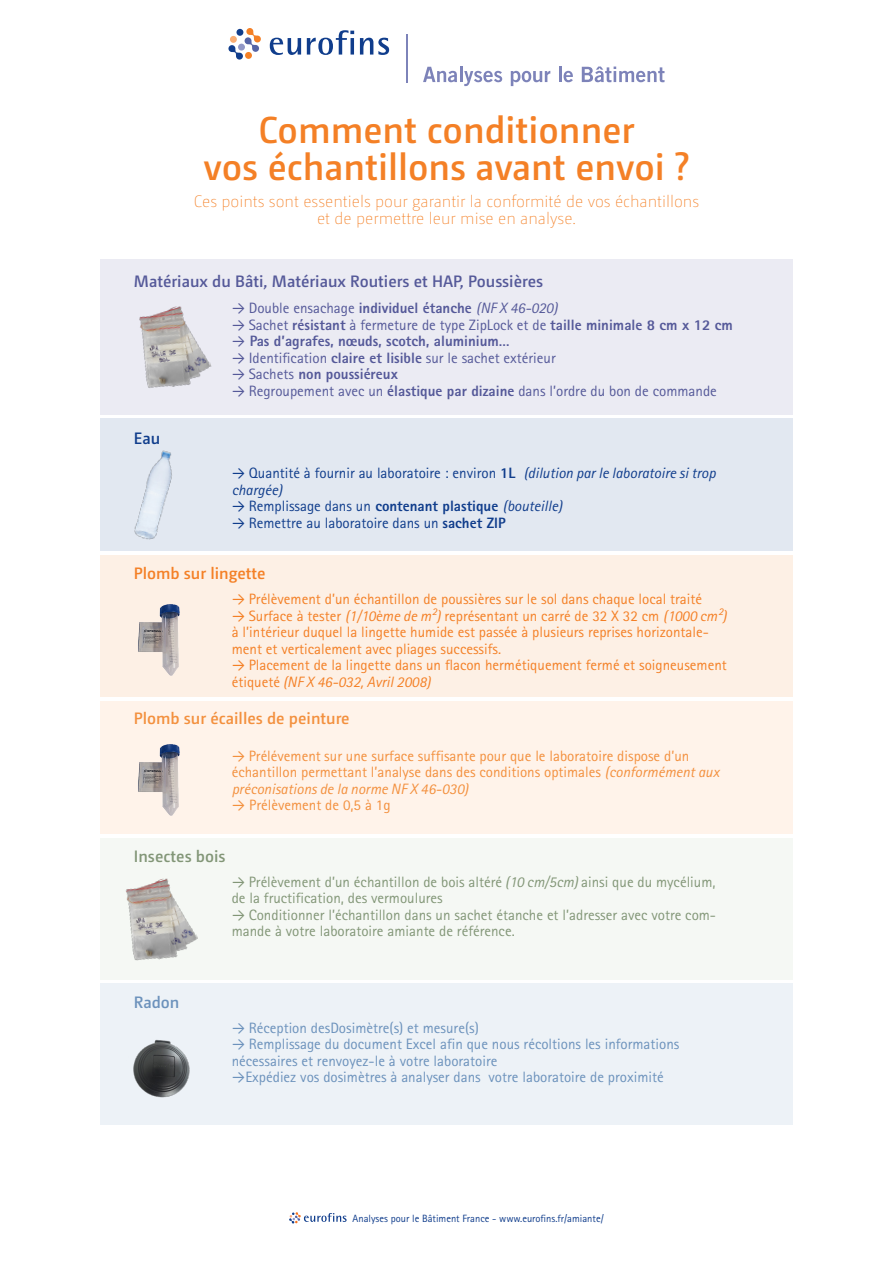
<style>
.page{position:relative;width:893px;height:1263px;background:#fff}
.page>*{position:absolute;margin:0;border:0;box-sizing:border-box;transform-origin:0 0}
.t1{font:600 37.5px "Camingo Dos Pro";color:#f48026}
.t2{font:200 16.5px "Camingo Dos Pro";color:#f48026}
.t3{font:600 16.5px "Camingo Dos Pro";color:#555999}
.t4{font:600 16.5px "Camingo Dos Pro";color:#f3903e}
.t5{font:600 16.5px "Camingo Dos Pro";color:#f48026}
.t6{font:600 16.5px "Camingo Dos Pro";color:#829677}
.t7{font:600 16.5px "Camingo Dos Pro";color:#6c92bc}
.t8{font:600 16.5px "Camingo Dos Pro";color:#103d8c}
.t9{font:15px/16.5px "Rotis Sans Serif Std";color:#f48026}
.t10{font:15px/16.5px "Rotis Sans Serif Std";color:#829677}
.t11{font:15px/16.5px "Rotis Sans Serif Std";color:#6c92bc}
.t12{font:15px/16.5px "Rotis Sans Serif Std";color:#f3903e}
.t13{font:15px "Rotis Sans Serif Std";color:#555999}
.t14{font:800 15px "Rotis Sans Serif Std";color:#555999}
.t15{font:italic 15px/16.5px "Rotis Sans Serif Pro";color:#103d8c}
.t16{font:800 15px "Rotis Sans Serif Std";color:#103d8c}
.t17{font:15px "Rotis Sans Serif Std";color:#103d8c}
.t18{font:10.5px "Rotis Sans Serif Std";color:#103d8c}
.s1{font-family:"Calibri";font-weight:400}
.s2{font-weight:400}
.s3{font-family:"Rotis Sans Serif Pro";font-weight:400;font-style:italic}
.s4{font-family:"Calibri"}
.s5{font-weight:800}
.s6{font-family:"Calibri";font-style:normal}
.s7{font-family:"Rotis Sans Serif Std";font-style:normal}
.s8{font-family:"Rotis Sans Serif Std";font-weight:800;font-style:normal}
.s9{font-family:"Rotis Sans Serif Pro";font-style:italic}
</style>
<div class="page">
<svg style="left:289px;top:1212px;width:58px;height:11px"></svg>
<svg style="left:228px;top:28px;width:33px;height:32px"></svg>
<div style="left:245px;top:52px;width:7px;height:7px;background:#f48026;border-radius:50%"></div>
<div style="left:230px;top:36px;width:7px;height:7px;background:#f9ad73;border-radius:50%"></div>
<div style="left:236px;top:29px;width:7px;height:7px;background:#103d8c;border-radius:50%"></div>
<svg style="left:270px;top:38px;width:31px;height:17px"></svg>
<svg style="left:307px;top:30px;width:47px;height:25px"></svg>
<hr style="left:351px;top:38px;width:3px;height:17px;background:#103d8c">
<svg style="left:360px;top:38px;width:29px;height:17px"></svg>
<svg style="left:423px;top:67px;width:79px;height:19px"></svg>
<svg style="left:511px;top:71px;width:39px;height:15px"></svg>
<svg style="left:559px;top:67px;width:14px;height:15px"></svg>
<svg style="left:582px;top:67px;width:82px;height:15px"></svg>
<hr style="left:407px;top:34px;width:1px;height:48px;background:#7d83b9">
<div style="left:100px;top:259px;width:693px;height:156px;background:#ebebf3"></div>
<img style="left:139px;top:306px;width:73px;height:82px">
<div style="left:100px;top:419px;width:693px;height:132px;background:#e2e8f1"></div>
<img style="left:134px;top:450px;width:38px;height:90px">
<div style="left:100px;top:555px;width:693px;height:142px;background:#fdf0e5"></div>
<img style="left:138px;top:604px;width:42px;height:72px">
<img style="left:121px;top:741px;width:79px;height:78px">
<div style="left:100px;top:983px;width:693px;height:142px;background:#edf2f7"></div>
<img style="left:133px;top:1039px;width:57px;height:59px">
<div style="left:100px;top:838px;width:693px;height:141px;background:#f5f8f4"></div>
<img style="left:126px;top:878px;width:72px;height:83px">
<p class="t1" style="left:258px;top:108px;width:378px">Comment conditionner</p>
<p class="t1" style="left:203px;top:145px;width:488px">vos échantillons avant envoi ?</p>
<p class="t2" style="left:194px;top:192px;width:507px">Ces points sont essentiels pour garantir la conformité de vos échantillons</p>
<p class="t2" style="left:317px;top:209px;width:260px">et de permettre leur mise en analyse.</p>
<p class="t3" style="left:134px;top:271px;width:411px">Matériaux du Bâti, Matériaux Routiers et HAP, Poussières</p>
<p class="t14" style="left:232px;top:299px;width:327px"><span class="s1">→</span> <span class="s2">Double ensachage</span> individuel étanche <span class="s3">(NF X 46-020)</span></p>
<p class="t13" style="left:232px;top:316px;width:503px"><span class="s4">→</span> Sachet <span class="s5">résistant</span> à fermeture de type ZipLock et de <span class="s5">taille minimale 8 cm x 12 cm</span></p>
<p class="t14" style="left:232px;top:332px;width:279px"><span class="s1">→</span> Pas d’agrafes, nœuds, scotch, aluminium…</p>
<p class="t13" style="left:232px;top:349px;width:326px"><span class="s4">→</span> Identification <span class="s5">claire et lisible</span> sur le sachet extérieur</p>
<p class="t14" style="left:232px;top:365px;width:168px"><span class="s1">→</span> <span class="s2">Sachets</span> non poussiéreux</p>
<p class="t13" style="left:232px;top:382px;width:487px"><span class="s4">→</span> Regroupement avec un <span class="s5">élastique par dizaine</span> dans l’ordre du bon de commande</p>
<p class="t8" style="left:134px;top:428px;width:28px">Eau</p>
<p class="t15" style="left:232px;top:465px;width:485px"><span class="s6">→</span> <span class="s7">Quantité à fournir au laboratoire : environ</span> <span class="s8">1L</span> (dilution par le laboratoire si trop chargée)</p>
<p class="t16" style="left:232px;top:497px;width:332px"><span class="s1">→</span> <span class="s2">Remplissage dans un</span> contenant plastique <span class="s3">(bouteille)</span></p>
<p class="t17" style="left:232px;top:514px;width:275px"><span class="s4">→</span> Remettre au laboratoire dans un <span class="s5">sachet ZIP</span></p>
<p class="t5" style="left:134px;top:564px;width:133px">Plomb sur lingette</p>
<p class="t9" style="left:232px;top:591px;width:472px"><span class="s4">→</span> Prélèvement d’un échantillon de poussières sur le sol dans chaque local traité</p>
<p class="t9" style="left:232px;top:607px;width:496px"><span class="s4">→</span> Surface à tester <span class="s9">(1/10ème de m²)</span> représentant un carré de 32 X 32 cm <span class="s9">(1000 cm²) </span>à l’intérieur duquel la lingette humide est passée à plusieurs reprises horizontale&shy;ment et verticalement avec pliages successifs.</p>
<p class="t9" style="left:232px;top:657px;width:497px"><span class="s4">→</span> Placement de la lingette dans un flacon hermétiquement fermé et soigneusement étiqueté <span class="s9">(NF X 46-032, Avril 2008)</span></p>
<p class="t4" style="left:134px;top:708px;width:217px">Plomb sur écailles de peinture</p>
<p class="t12" style="left:232px;top:747px;width:489px"><span class="s4">→</span> Prélévement sur une surface suffisante pour que le laboratoire dispose d’un échantillon permettant l’analyse dans des conditions optimales <span class="s9">(conformément aux préconisations de la norme NF X 46-030)</span></p>
<p class="t12" style="left:232px;top:797px;width:160px"><span class="s4">→</span> Prélèvement de 0,5 à 1g</p>
<p class="t6" style="left:134px;top:846px;width:93px">Insectes bois</p>
<p class="t7" style="left:134px;top:992px;width:47px">Radon</p>
<p class="t10" style="left:232px;top:873px;width:485px"><span class="s4">→</span> Prélèvement d’un échantillon de bois altéré <span class="s9">(10 cm/5cm)</span> ainsi que du mycélium, de la fructification, des vermoulures</p>
<p class="t10" style="left:232px;top:906px;width:486px"><span class="s4">→</span> Conditionner l’échantillon dans un sachet étanche et l’adresser avec votre com&shy;mande à votre laboratoire amiante de référence.</p>
<p class="t11" style="left:232px;top:1019px;width:249px"><span class="s4">→</span> Réception desDosimètre(s) et mesure(s)</p>
<p class="t11" style="left:232px;top:1036px;width:449px"><span class="s4">→</span> Remplissage du document Excel afin que nous récoltions les informations nécessaires et renvoyez-le à votre laboratoire</p>
<p class="t11" style="left:232px;top:1069px;width:433px"><span class="s4">→</span>Expédiez vos dosimètres à analyser dans votre laboratoire de proximité</p>
<p class="t18" style="left:353px;top:1212px;width:253px">Analyses pour le Bâtiment France - www.eurofins.fr/amiante/</p>
</div>
